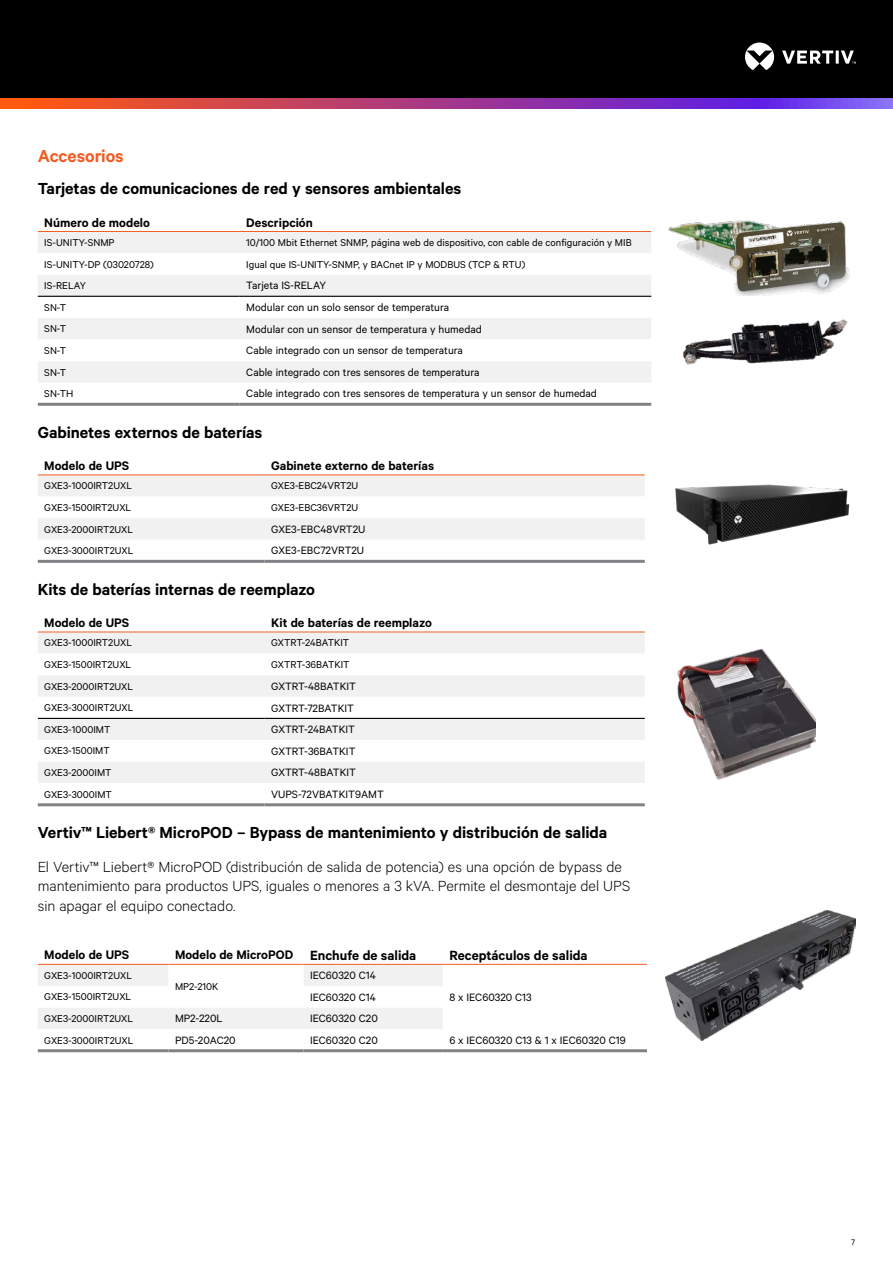
<style>
.page{position:relative;width:893px;height:1263px;background:#fff}
.page>*{position:absolute;margin:0;border:0;box-sizing:border-box;transform-origin:0 0}
.t1{font:600 19.5px "Calibre";color:#f15d24}
.t2{font:600 18px "Calibre";color:#000}
.t3{font:300 16.5px/19.8px "Calibre";color:#000}
.t4{font:600 15px "Calibre";color:#000}
.t5{font:600 13.95px "Calibre";color:#000}
.t6{font:12px "Calibre";color:#000}
.t7{font:11.1px "Calibre";color:#000}
.t8{font:9px "Calibre";color:#000}
.s1{font-size:15px}
</style>
<div class="page">
<div style="left:0;top:0;width:893px;height:108px;background:#000"></div>
<svg style="left:745px;top:43px;width:111px;height:27px"></svg>
<svg style="left:0;top:98px;width:893px;height:11px;background:#a83e89"></svg>
<div style="left:38px;top:232px;width:613px;height:150px;background:#f1f1f2"></div>
<svg style="left:38px;top:253px;width:613px;height:22px"></svg>
<svg style="left:38px;top:297px;width:613px;height:64px"></svg>
<hr style="left:38px;top:231px;width:202px;height:1px;background:#f15d24">
<hr style="left:240px;top:231px;width:411px;height:1px;background:#f15d24">
<hr style="left:38px;top:403px;width:202px;height:3px;background:#808285">
<hr style="left:240px;top:403px;width:411px;height:3px;background:#808285">
<hr style="left:38px;top:296px;width:202px;height:1px;background:#000">
<hr style="left:240px;top:296px;width:411px;height:1px;background:#000">
<img style="left:668px;top:220px;width:182px;height:76px">
<img style="left:683px;top:319px;width:165px;height:46px">
<div style="left:38px;top:633px;width:607px;height:150px;background:#f1f1f2"></div>
<svg style="left:38px;top:654px;width:607px;height:108px"></svg>
<hr style="left:38px;top:632px;width:227px;height:1px;background:#f15d24">
<hr style="left:265px;top:632px;width:380px;height:1px;background:#f15d24">
<hr style="left:38px;top:803px;width:227px;height:3px;background:#808285">
<hr style="left:265px;top:803px;width:380px;height:3px;background:#808285">
<hr style="left:38px;top:718px;width:227px;height:1px;background:#000">
<hr style="left:265px;top:718px;width:380px;height:1px;background:#000">
<img style="left:677px;top:648px;width:139px;height:131px">
<svg style="left:38px;top:965px;width:405px;height:64px"></svg>
<hr style="left:38px;top:964px;width:130px;height:1px;background:#f15d24">
<hr style="left:168px;top:964px;width:135px;height:1px;background:#f15d24">
<hr style="left:303px;top:964px;width:140px;height:1px;background:#f15d24">
<hr style="left:443px;top:964px;width:204px;height:1px;background:#f15d24">
<hr style="left:38px;top:1049px;width:130px;height:3px;background:#808285">
<hr style="left:168px;top:1049px;width:135px;height:3px;background:#808285">
<hr style="left:303px;top:1049px;width:140px;height:3px;background:#808285">
<hr style="left:443px;top:1049px;width:204px;height:3px;background:#808285">
<img style="left:666px;top:911px;width:189px;height:129px">
<svg style="left:38px;top:476px;width:607px;height:84px"></svg>
<hr style="left:38px;top:475px;width:227px;height:1px;background:#f15d24">
<hr style="left:265px;top:475px;width:380px;height:1px;background:#f15d24">
<hr style="left:38px;top:560px;width:227px;height:3px;background:#808285">
<hr style="left:265px;top:560px;width:380px;height:3px;background:#808285">
<img style="left:675px;top:484px;width:175px;height:61px">
<h1 class="t1" style="left:38px;top:144px;width:87px">Accesorios</h1>
<h2 class="t2" style="left:38px;top:178px;width:425px">Tarjetas de comunicaciones de red y sensores ambientales</h2>
<p class="t5" style="left:44px;top:214px;width:107px">Número de modelo</p>
<p class="t5" style="left:246px;top:214px;width:68px">Descripción</p>
<p class="t7" style="left:44px;top:236px;width:72px">IS-UNITY-SNMP</p>
<p class="t7" style="left:246px;top:236px;width:387px">10/100 Mbit Ethernet SNMP, página web de dispositivo, con cable de configuración y MIB</p>
<p class="t7" style="left:44px;top:258px;width:111px">IS-UNITY-DP (03020728)</p>
<p class="t7" style="left:246px;top:258px;width:280px">Igual que IS-UNITY-SNMP, y BACnet IP y MODBUS (TCP &amp; RTU)</p>
<p class="t7" style="left:44px;top:279px;width:43px">IS-RELAY</p>
<p class="t6" style="left:246px;top:279px;width:81px">Tarjeta IS-RELAY</p>
<p class="t7" style="left:44px;top:301px;width:23px">SN-T</p>
<p class="t6" style="left:246px;top:300px;width:204px">Modular con un solo sensor de temperatura</p>
<p class="t7" style="left:44px;top:322px;width:23px">SN-T</p>
<p class="t6" style="left:246px;top:322px;width:237px">Modular con un sensor de temperatura y humedad</p>
<p class="t7" style="left:44px;top:344px;width:23px">SN-T</p>
<p class="t6" style="left:246px;top:343px;width:218px">Cable integrado con un sensor de temperatura</p>
<p class="t7" style="left:44px;top:366px;width:23px">SN-T</p>
<p class="t6" style="left:246px;top:365px;width:235px">Cable integrado con tres sensores de temperatura</p>
<p class="t7" style="left:44px;top:387px;width:30px">SN-TH</p>
<p class="t6" style="left:246px;top:387px;width:352px">Cable integrado con tres sensores de temperatura y un sensor de humedad</p>
<h2 class="t2" style="left:38px;top:421px;width:226px">Gabinetes externos de baterías</h2>
<p class="t5" style="left:44px;top:458px;width:87px">Modelo de UPS</p>
<p class="t5" style="left:271px;top:458px;width:164px">Gabinete externo de baterías</p>
<p class="t7" style="left:44px;top:479px;width:89px">GXE3-1000IRT2UXL</p>
<p class="t7" style="left:271px;top:479px;width:89px">GXE3-EBC24VRT2U</p>
<p class="t7" style="left:44px;top:501px;width:88px">GXE3-1500IRT2UXL</p>
<p class="t7" style="left:271px;top:501px;width:89px">GXE3-EBC36VRT2U</p>
<p class="t7" style="left:44px;top:523px;width:90px">GXE3-2000IRT2UXL</p>
<p class="t6" style="left:271px;top:522px;width:96px">GXE3-EBC48VRT2U</p>
<p class="t7" style="left:44px;top:544px;width:91px">GXE3-3000IRT2UXL</p>
<p class="t6" style="left:271px;top:544px;width:95px">GXE3-EBC72VRT2U</p>
<h2 class="t2" style="left:38px;top:578px;width:279px">Kits de baterías internas de reemplazo</h2>
<p class="t5" style="left:44px;top:615px;width:87px">Modelo de UPS</p>
<p class="t5" style="left:271px;top:615px;width:162px">Kit de baterías de reemplazo</p>
<p class="t7" style="left:44px;top:636px;width:89px">GXE3-1000IRT2UXL</p>
<p class="t7" style="left:271px;top:636px;width:80px">GXTRT-24BATKIT</p>
<p class="t7" style="left:44px;top:658px;width:88px">GXE3-1500IRT2UXL</p>
<p class="t7" style="left:271px;top:658px;width:80px">GXTRT-36BATKIT</p>
<p class="t7" style="left:44px;top:680px;width:90px">GXE3-2000IRT2UXL</p>
<p class="t6" style="left:271px;top:679px;width:86px">GXTRT-48BATKIT</p>
<p class="t7" style="left:44px;top:701px;width:91px">GXE3-3000IRT2UXL</p>
<p class="t6" style="left:271px;top:701px;width:84px">GXTRT-72BATKIT</p>
<p class="t7" style="left:44px;top:723px;width:68px">GXE3-1000IMT</p>
<p class="t6" style="left:271px;top:722px;width:85px">GXTRT-24BATKIT</p>
<p class="t7" style="left:44px;top:744px;width:67px">GXE3-1500IMT</p>
<p class="t6" style="left:271px;top:744px;width:86px">GXTRT-36BATKIT</p>
<p class="t7" style="left:44px;top:766px;width:69px">GXE3-2000IMT</p>
<p class="t6" style="left:271px;top:765px;width:86px">GXTRT-48BATKIT</p>
<p class="t7" style="left:44px;top:788px;width:69px">GXE3-3000IMT</p>
<p class="t6" style="left:271px;top:787px;width:114px">VUPS-72VBATKIT9AMT</p>
<h2 class="t2" style="left:38px;top:822px;width:571px">Vertiv™ Liebert® MicroPOD – Bypass de mantenimiento y distribución de salida</h2>
<h3 class="t3" style="left:38px;top:856px;width:594px">El Vertiv™ Liebert® MicroPOD (distribución de salida de potencia) es una opción de bypass de mantenimiento para productos UPS, iguales o menores a 3 kVA. Permite el desmontaje del UPS sin apagar el equipo conectado.</h3>
<p class="t5" style="left:44px;top:947px;width:87px">Modelo de UPS</p>
<p class="t5" style="left:175px;top:947px;width:243px">Modelo de MicroPOD <span class="s1">Enchufe de salida</span></p>
<h3 class="t4" style="left:449px;top:946px;width:140px">Receptáculos de salida</h3>
<p class="t7" style="left:44px;top:969px;width:89px">GXE3-1000IRT2UXL</p>
<p class="t7" style="left:175px;top:980px;width:45px">MP2-210K</p>
<p class="t6" style="left:310px;top:968px;width:67px">IEC60320 C14</p>
<p class="t7" style="left:44px;top:990px;width:88px">GXE3-1500IRT2UXL</p>
<p class="t6" style="left:310px;top:990px;width:67px">IEC60320 C14</p>
<p class="t6" style="left:449px;top:990px;width:84px">8 x IEC60320 C13</p>
<p class="t7" style="left:44px;top:1012px;width:90px">GXE3-2000IRT2UXL</p>
<p class="t6" style="left:175px;top:1011px;width:49px">MP2-220L</p>
<p class="t6" style="left:310px;top:1011px;width:69px">IEC60320 C20</p>
<p class="t7" style="left:44px;top:1034px;width:91px">GXE3-3000IRT2UXL</p>
<p class="t6" style="left:175px;top:1033px;width:62px">PD5-20AC20</p>
<p class="t6" style="left:310px;top:1033px;width:69px">IEC60320 C20</p>
<p class="t6" style="left:449px;top:1033px;width:178px">6 x IEC60320 C13 &amp; 1 x IEC60320 C19</p>
<p class="t8" style="left:851px;top:1236px;width:5px">7</p>
</div>
